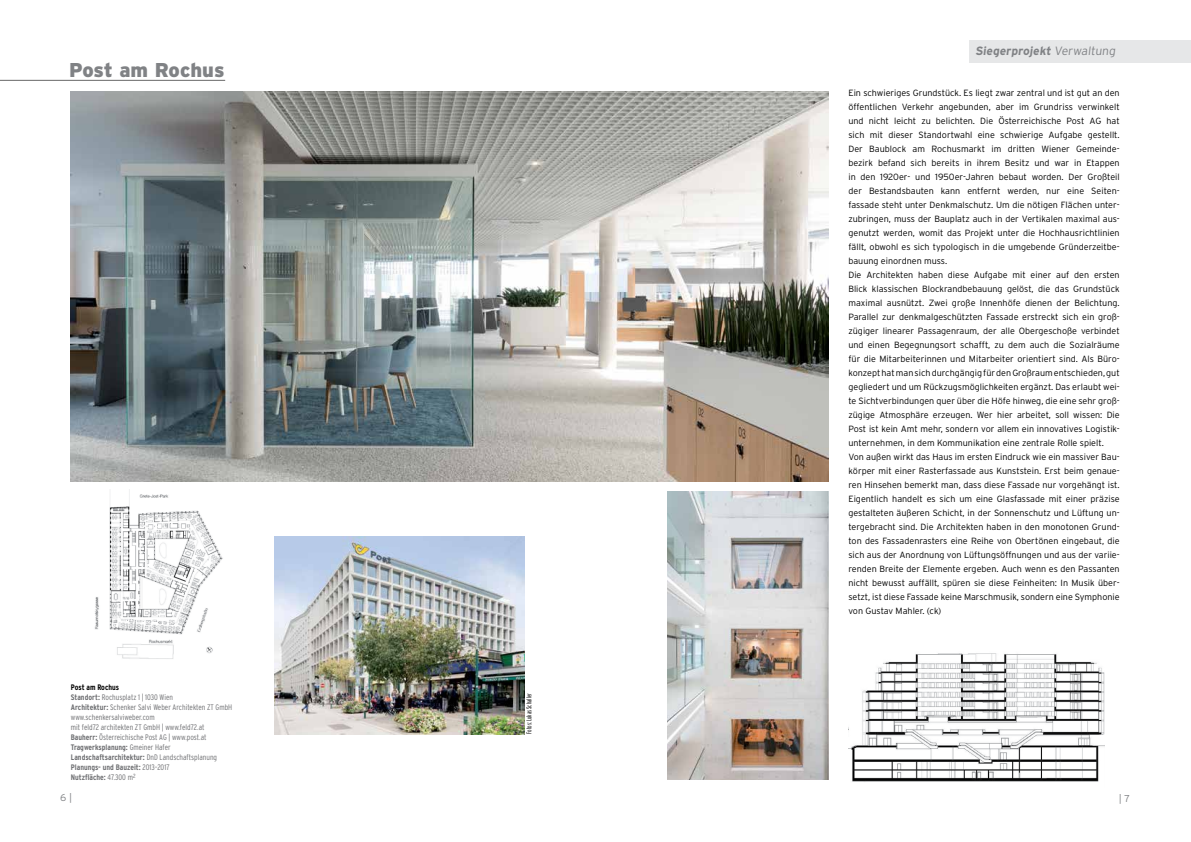
<style>
.page{position:relative;width:1191px;height:842px;background:#fff}
.page>*{position:absolute;margin:0;border:0;box-sizing:border-box;transform-origin:0 0}
.t1{font:900 20px "Interstate";color:#808285}
.t2{font:700 12px "Interstate";color:#808285}
.t3{font:300 10px "Interstate";color:#808285}
.t4{font:300 9px/14px "Interstate";color:#000}
.t5{font:300 condensed 8px/10px "Interstate";color:#6d6e71}
.t6{font:300 extra-condensed 7px "Interstate";color:#000}
.s1{font-weight:700;color:#000}
.s2{font-weight:700}
.s3{font-weight:300}
</style>
<div class="page">
<img style="left:71px;top:91px;width:757px;height:391px">
<img style="left:848px;top:653px;width:256px;height:129px">
<img style="left:274px;top:537px;width:250px;height:197px">
<img style="left:667px;top:492px;width:161px;height:288px">
<img style="left:94px;top:489px;width:129px;height:170px">
<hr style="left:0;top:80px;width:225px;height:1px;background:#000">
<div style="left:969px;top:40px;width:222px;height:22px;background:#e6e7e8"></div>
<h1 class="t1" style="left:69px;top:59px;width:157px">Post am Rochus</h1>
<p class="t5" style="left:71px;top:682px;width:163px"><span class="s1">Post am Rochus<br></span><span class="s2">Standort:</span> Rochusplatz 1 | 1030 Wien<br><span class="s2">Architektur:</span> Schenker Salvi Weber Architekten ZT GmbH www.schenkersalviweber.com<br>mit feld72 architekten ZT GmbH | www.feld72.at <span class="s2">Bauherr:</span> Österreichische Post AG | www.post.at <span class="s2">Tragwerksplanung:</span> Gmeiner Hafer <span class="s2">Landschaftsarchitektur:</span> DnD Landschaftsplanung <span class="s2">Planungs- und Bauzeit:</span> 2013–2017<br><span class="s2">Nutzfläche:</span> 47.300 m<sup>2</sup></p>
<p class="t6" style="left:525px;top:734px;width:42px;rotate:-90deg">Fotos: Lukas Schaller</p>
<h2 class="t2" style="left:975px;top:44px;width:143px">Siegerprojekt <span class="s3">Verwaltung</span></h2>
<p class="t4" style="left:848px;top:86px;width:273px">Ein schwieriges Grundstück. Es liegt zwar zentral und ist gut an den öffentlichen Verkehr angebunden, aber im Grundriss verwinkelt und nicht leicht zu belichten. Die Österreichische Post AG hat sich mit dieser Standortwahl eine schwierige Aufgabe gestellt.<br>Der Baublock am Rochusmarkt im dritten Wiener Gemeinde&shy;bezirk befand sich bereits in ihrem Besitz und war in Etappen in den 1920er- und 1950er-Jahren bebaut worden. Der Großteil der Bestandsbauten kann entfernt werden, nur eine Seiten&shy;fassade steht unter Denkmalschutz. Um die nötigen Flächen unter&shy;zubringen, muss der Bauplatz auch in der Vertikalen maximal aus&shy;genutzt werden, womit das Projekt unter die Hochhausrichtlinien fällt, obwohl es sich typologisch in die umgebende Gründerzeitbe&shy;bauung einordnen muss.<br>Die Architekten haben diese Aufgabe mit einer auf den ersten Blick klassischen Blockrandbebauung gelöst, die das Grundstück maximal ausnützt. Zwei große Innenhöfe dienen der Belichtung.<br>Parallel zur denkmalgeschützten Fassade erstreckt sich ein groß&shy;zügiger linearer Passagenraum, der alle Obergeschoße verbindet und einen Begegnungsort schafft, zu dem auch die Sozialräume für die Mitarbeiterinnen und Mitarbeiter orientiert sind. Als Büro&shy;konzept hat man sich durchgängig für den Großraum entschieden, gut gegliedert und um Rückzugsmöglichkeiten ergänzt. Das erlaubt wei&shy;te Sichtverbindungen quer über die Höfe hinweg, die eine sehr groß&shy;zügige Atmosphäre erzeugen. Wer hier arbeitet, soll wissen: Die Post ist kein Amt mehr, sondern vor allem ein innovatives Logistik&shy;unternehmen, in dem Kommunikation eine zentrale Rolle spielt.<br>Von außen wirkt das Haus im ersten Eindruck wie ein massiver Bau&shy;körper mit einer Rasterfassade aus Kunststein. Erst beim genaue&shy;ren Hinsehen bemerkt man, dass diese Fassade nur vorgehängt ist.<br>Eigentlich handelt es sich um eine Glasfassade mit einer präzise gestalteten äußeren Schicht, in der Sonnenschutz und Lüftung un&shy;tergebracht sind. Die Architekten haben in den monotonen Grund&shy;ton des Fassadenrasters eine Reihe von Obertönen eingebaut, die sich aus der Anordnung von Lüftungsöffnungen und aus der variie&shy;renden Breite der Elemente ergeben. Auch wenn es den Passanten nicht bewusst auffällt, spüren sie diese Feinheiten: In Musik über&shy;setzt, ist diese Fassade keine Marschmusik, sondern eine Symphonie von Gustav Mahler. (ck)</p>
<p class="t3" style="left:60px;top:792px;width:13px">6 |</p>
<p class="t3" style="left:1118px;top:793px;width:13px">| 7</p>
</div>
